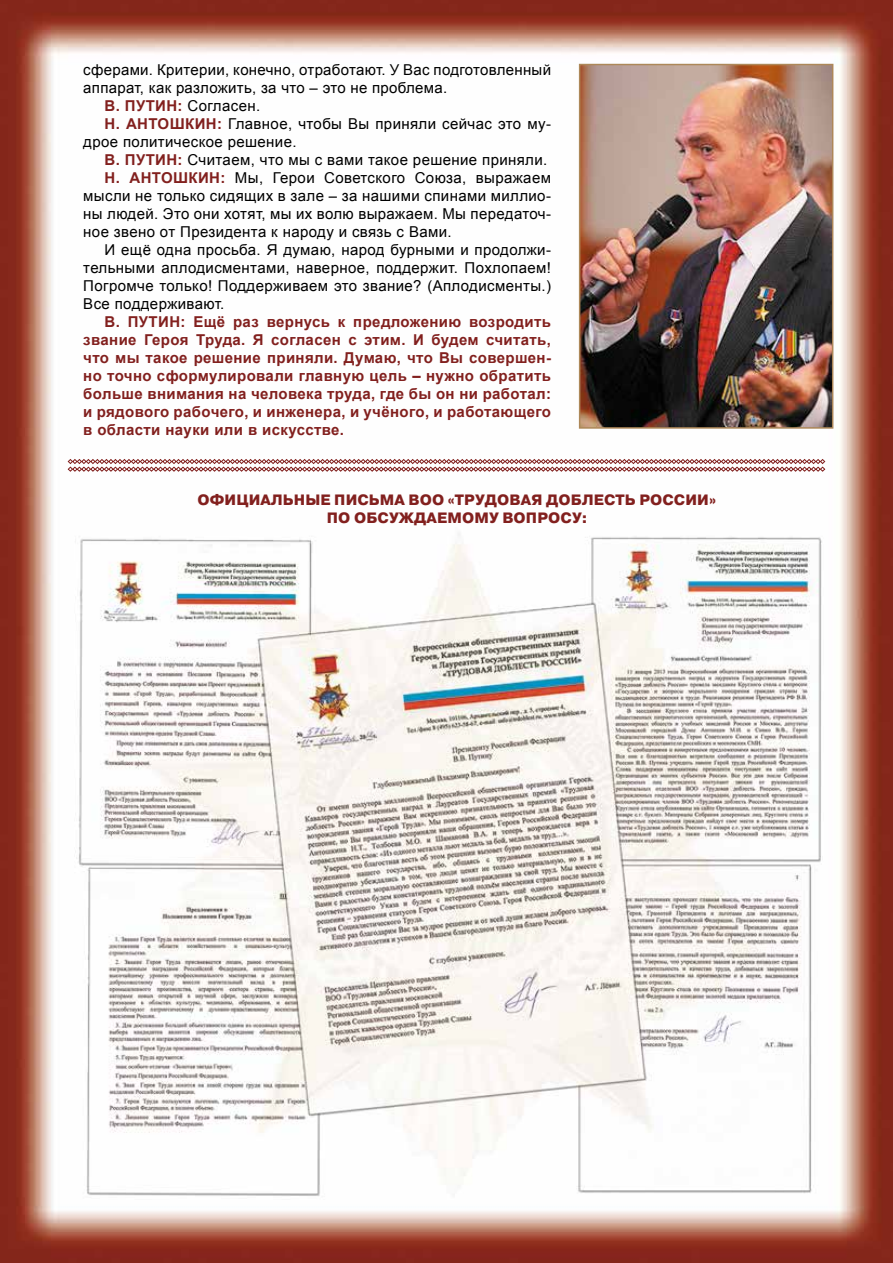
<style>
.page{position:relative;width:893px;height:1263px;background:#fff}
.page>*{position:absolute;margin:0;border:0;box-sizing:border-box;transform-origin:0 0}
.t1{font:15px "Arial";letter-spacing:.025em;color:#000}
.t2{font:700 15px/18px "Arial";letter-spacing:.025em;color:#82201e;text-align:justify}
.t3{font:800 15px/18px "Pragmatica";letter-spacing:.01em;color:#82201e;text-align:center}
.s1{font-weight:700;color:#82201e}
</style>
<div class="page">
<img style="left:0;top:0;width:893px;height:1263px">
<img style="left:582px;top:67px;width:248px;height:359px">
<div style="left:579px;top:64px;width:254px;height:365px;border:2px solid #ad8859"></div>
<svg style="left:68px;top:459px;width:757px;height:13px"></svg>
<img style="left:75px;top:528px;width:748px;height:672px">
<p class="t1" style="left:83px;top:60px;width:469px">сферами. Критерии, конечно, отработают. У Вас подготовленный</p>
<p class="t1" style="left:83px;top:78px;width:365px">аппарат, как разложить, за что – это не проблема.</p>
<p class="t1" style="left:105px;top:96px;width:157px"><span class="s1">В. ПУТИН:</span> Согласен.</p>
<p class="t1" style="left:105px;top:114px;width:448px"><span class="s1">Н. АНТОШКИН:</span> Главное, чтобы Вы приняли сейчас это му-</p>
<p class="t1" style="left:83px;top:132px;width:215px">дрое политическое решение.</p>
<p class="t1" style="left:105px;top:150px;width:444px"><span class="s1">В. ПУТИН:</span> Считаем, что мы с вами такое решение приняли.</p>
<p class="t1" style="left:105px;top:168px;width:448px"><span class="s1">Н. АНТОШКИН:</span> Мы, Герои Советского Союза, выражаем</p>
<p class="t1" style="left:83px;top:186px;width:469px">мысли не только сидящих в зале – за нашими спинами миллио-</p>
<p class="t1" style="left:83px;top:204px;width:469px">ны людей. Это они хотят, мы их волю выражаем. Мы передаточ-</p>
<p class="t1" style="left:83px;top:222px;width:370px">ное звено от Президента к народу и связь с Вами.</p>
<p class="t1" style="left:105px;top:240px;width:448px">И ещё одна просьба. Я думаю, народ бурными и продолжи-</p>
<p class="t1" style="left:83px;top:258px;width:469px">тельными аплодисментами, наверное, поддержит. Похлопаем!</p>
<p class="t1" style="left:83px;top:276px;width:469px">Погромче только! Поддерживаем это звание? (Аплодисменты.)</p>
<p class="t1" style="left:83px;top:294px;width:143px">Все поддерживают.</p>
<p class="t2" style="left:83px;top:313px;width:469px;text-indent:21px">В. ПУТИН: Ещё раз вернусь к предложению возродить звание Героя Труда. Я согласен с этим. И будем считать, что мы такое решение приняли. Думаю, что Вы совершен&shy;но точно сформулировали главную цель – нужно обратить больше внимания на человека труда, где бы он ни работал: и рядового рабочего, и инженера, и учёного, и работающего в области науки или в искусстве.</p>
<p class="t3" style="left:198px;top:491px;width:520px">ОФИЦИАЛЬНЫЕ ПИСЬМА ВОО «ТРУДОВАЯ ДОБЛЕСТЬ РОССИИ»<br>ПО ОБСУЖДАЕМОМУ ВОПРОСУ:</p>
</div>
